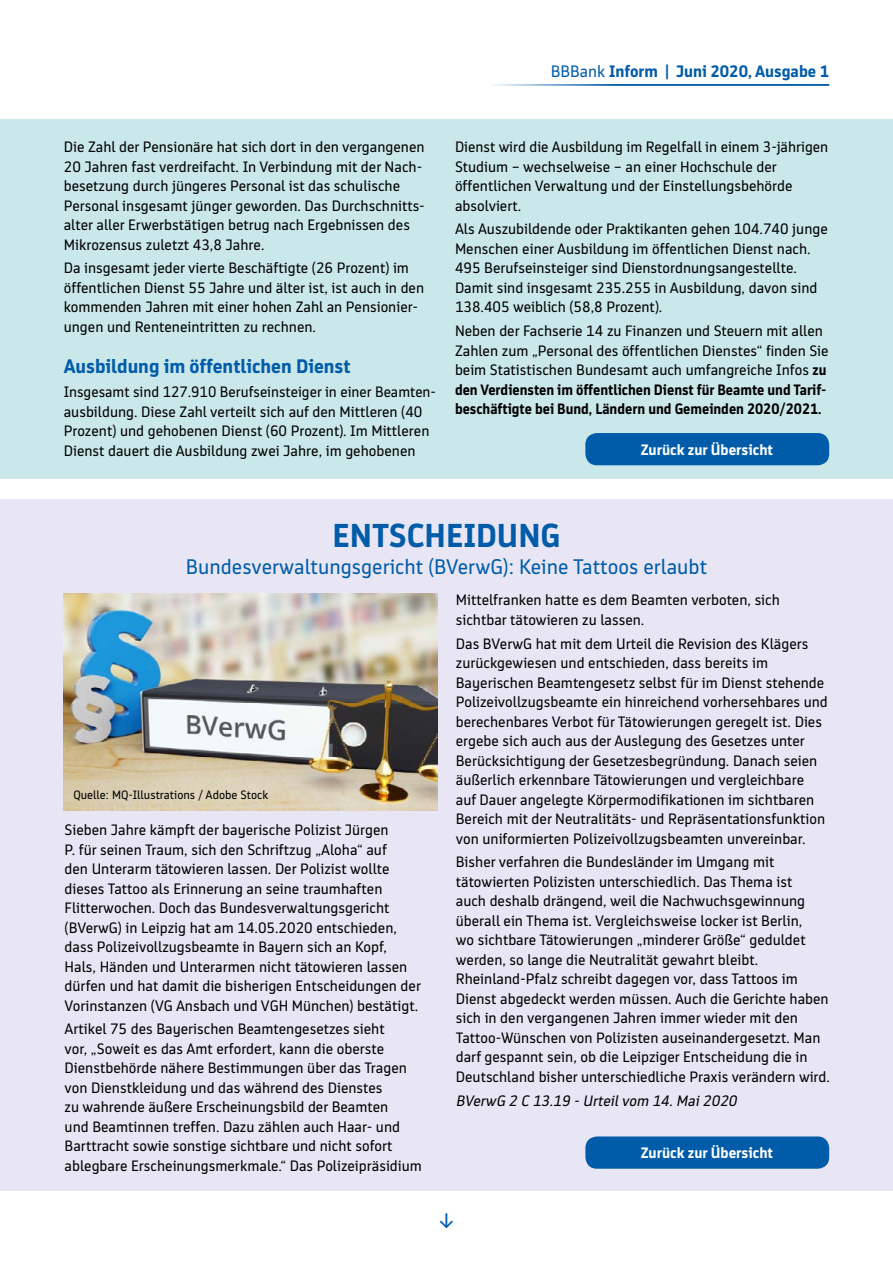
<style>
.page{position:relative;width:893px;height:1263px;background:#fff}
.page>*{position:absolute;margin:0;border:0;box-sizing:border-box;transform-origin:0 0}
.t1{font:700 33px "BB Bank Type";color:#005ca9}
.t2{font:21px "BB Bank Type";color:#005ca9}
.t3{font:700 19.5px "BB Bank Type";color:#005ca9}
.t4{font:700 16.5px "BB Bank Type";color:#005ca9}
.t5{font:15px/19.5px "BB Bank Type";color:#000}
.t6{font:700 15px "BB Bank Type";color:#fff}
.t7{font:italic 15px "BB Bank Type";color:#000}
.t8{font:12px "BB Bank Type";color:#000}
.s1{font-weight:400}
.s2{font-weight:700}
</style>
<div class="page">
<div style="left:0;top:119px;width:893px;height:359px;background:#cae7ea"></div>
<div style="left:0;top:500px;width:893px;height:691px;background:#e8e6f4"></div>
<hr style="left:489px;top:84px;width:340px;height:2px;background:#005ca9">
<div style="left:585px;top:433px;width:244px;height:32px;background:#005ca9;border-radius:12px"></div>
<img style="left:64px;top:594px;width:374px;height:217px">
<div style="left:585px;top:1136px;width:244px;height:33px;background:#005ca9;border-radius:12px"></div>
<p class="t4" style="left:551px;top:62px;width:280px"><span class="s1">BBBank</span> Inform | Juni 2020, Ausgabe 1</p>
<p class="t5" style="left:64px;top:137px;width:363px">Die Zahl der Pensionäre hat sich dort in den vergangenen 20 Jahren fast verdreifacht. In Verbindung mit der Nach&shy;besetzung durch jüngeres Personal ist das schulische Personal insgesamt jünger geworden. Das Durchschnitts&shy;alter aller Erwerbstätigen betrug nach Ergebnissen des Mikrozensus zuletzt 43,8 Jahre.</p>
<p class="t5" style="left:64px;top:258px;width:362px">Da insgesamt jeder vierte Beschäftigte (26 Prozent) im öffentlichen Dienst 55 Jahre und älter ist, ist auch in den kommenden Jahren mit einer hohen Zahl an Pensionier&shy;ungen und Renteneintritten zu rechnen.</p>
<h3 class="t3" style="left:64px;top:355px;width:288px">Ausbildung im öffentlichen Dienst</h3>
<p class="t5" style="left:64px;top:382px;width:374px">Insgesamt sind 127.910 Berufseinsteiger in einer Beamten&shy;ausbildung. Diese Zahl verteilt sich auf den Mittleren (40<br>Prozent) und gehobenen Dienst (60 Prozent). Im Mittleren Dienst dauert die Ausbildung zwei Jahre, im gehobenen</p>
<p class="t5" style="left:455px;top:137px;width:375px">Dienst wird die Ausbildung im Regelfall in einem 3-jährigen Studium – wechselweise – an einer Hochschule der öffentlichen Verwaltung und der Einstellungsbehörde absolviert.</p>
<p class="t5" style="left:455px;top:219px;width:374px">Als Auszubildende oder Praktikanten gehen 104.740 junge Menschen einer Ausbildung im öffentlichen Dienst nach.<br>495 Berufseinsteiger sind Dienstordnungsangestellte.<br>Damit sind insgesamt 235.255 in Ausbildung, davon sind 138.405 weiblich (58,8 Prozent).</p>
<p class="t5" style="left:455px;top:321px;width:375px">Neben der Fachserie 14 zu Finanzen und Steuern mit allen Zahlen zum „Personal des öffentlichen Dienstes“ finden Sie beim Statistischen Bundesamt auch umfangreiche Infos <span class="s2">zu den Verdiensten im öffentlichen Dienst für Beamte und Tarif&shy;beschäftigte bei Bund, Ländern und Gemeinden 2020/2021.</span></p>
<p class="t6" style="left:641px;top:441px;width:134px">Zurück zur Übersicht</p>
<h1 class="t1" style="left:333px;top:517px;width:229px">ENTSCHEIDUNG</h1>
<h2 class="t2" style="left:186px;top:555px;width:523px">Bundesverwaltungsgericht (BVerwG): Keine Tattoos erlaubt</h2>
<p class="t8" style="left:73px;top:788px;width:196px">Quelle: MQ-Illustrations / Adobe Stock</p>
<p class="t5" style="left:65px;top:820px;width:358px">Sieben Jahre kämpft der bayerische Polizist Jürgen<br>P. für seinen Traum, sich den Schriftzug „Aloha“ auf<br>den Unterarm tätowieren lassen. Der Polizist wollte dieses Tattoo als Erinnerung an seine traumhaften Flitterwochen. Doch das Bundesverwaltungsgericht (BVerwG) in Leipzig hat am 14.05.2020 entschieden, dass Polizeivollzugsbeamte in Bayern sich an Kopf, Hals, Händen und Unterarmen nicht tätowieren lassen dürfen und hat damit die bisherigen Entscheidungen der Vorinstanzen (VG Ansbach und VGH München) bestätigt.</p>
<p class="t5" style="left:65px;top:1019px;width:359px">Artikel 75 des Bayerischen Beamtengesetzes sieht<br>vor, „Soweit es das Amt erfordert, kann die oberste Dienstbehörde nähere Bestimmungen über das Tragen von Dienstkleidung und das während des Dienstes<br>zu wahrende äußere Erscheinungsbild der Beamten<br>und Beamtinnen treffen. Dazu zählen auch Haar- und Barttracht sowie sonstige sichtbare und nicht sofort ablegbare Erscheinungsmerkmale.“ Das Polizeipräsidium</p>
<p class="t5" style="left:456px;top:590px;width:326px">Mittelfranken hatte es dem Beamten verboten, sich sichtbar tätowieren zu lassen.</p>
<p class="t5" style="left:456px;top:633px;width:373px">Das BVerwG hat mit dem Urteil die Revision des Klägers zurückgewiesen und entschieden, dass bereits im Bayerischen Beamtengesetz selbst für im Dienst stehende Polizeivollzugsbeamte ein hinreichend vorhersehbares und berechenbares Verbot für Tätowierungen geregelt ist. Dies ergebe sich auch aus der Auslegung des Gesetzes unter Berücksichtigung der Gesetzesbegründung. Danach seien äußerlich erkennbare Tätowierungen und vergleichbare auf Dauer angelegte Körpermodifikationen im sichtbaren Bereich mit der Neutralitäts- und Repräsentationsfunktion von uniformierten Polizeivollzugsbeamten unvereinbar.</p>
<p class="t5" style="left:456px;top:852px;width:376px">Bisher verfahren die Bundesländer im Umgang mit tätowierten Polizisten unterschiedlich. Das Thema ist<br>auch deshalb drängend, weil die Nachwuchsgewinnung überall ein Thema ist. Vergleichsweise locker ist Berlin,<br>wo sichtbare Tätowierungen „minderer Größe“ geduldet werden, so lange die Neutralität gewahrt bleibt.<br>Rheinland-Pfalz schreibt dagegen vor, dass Tattoos im Dienst abgedeckt werden müssen. Auch die Gerichte haben sich in den vergangenen Jahren immer wieder mit den Tattoo-Wünschen von Polizisten auseinandergesetzt. Man darf gespannt sein, ob die Leipziger Entscheidung die in Deutschland bisher unterschiedliche Praxis verändern wird.</p>
<p class="t7" style="left:456px;top:1092px;width:285px">BVerwG 2 C 13.19 - Urteilvom 14.Mai2020</p>
<h2 class="t2" style="left:439px;top:1209px;width:16px">↓</h2>
<p class="t6" style="left:641px;top:1145px;width:134px">Zurück zur Übersicht</p>
</div>
